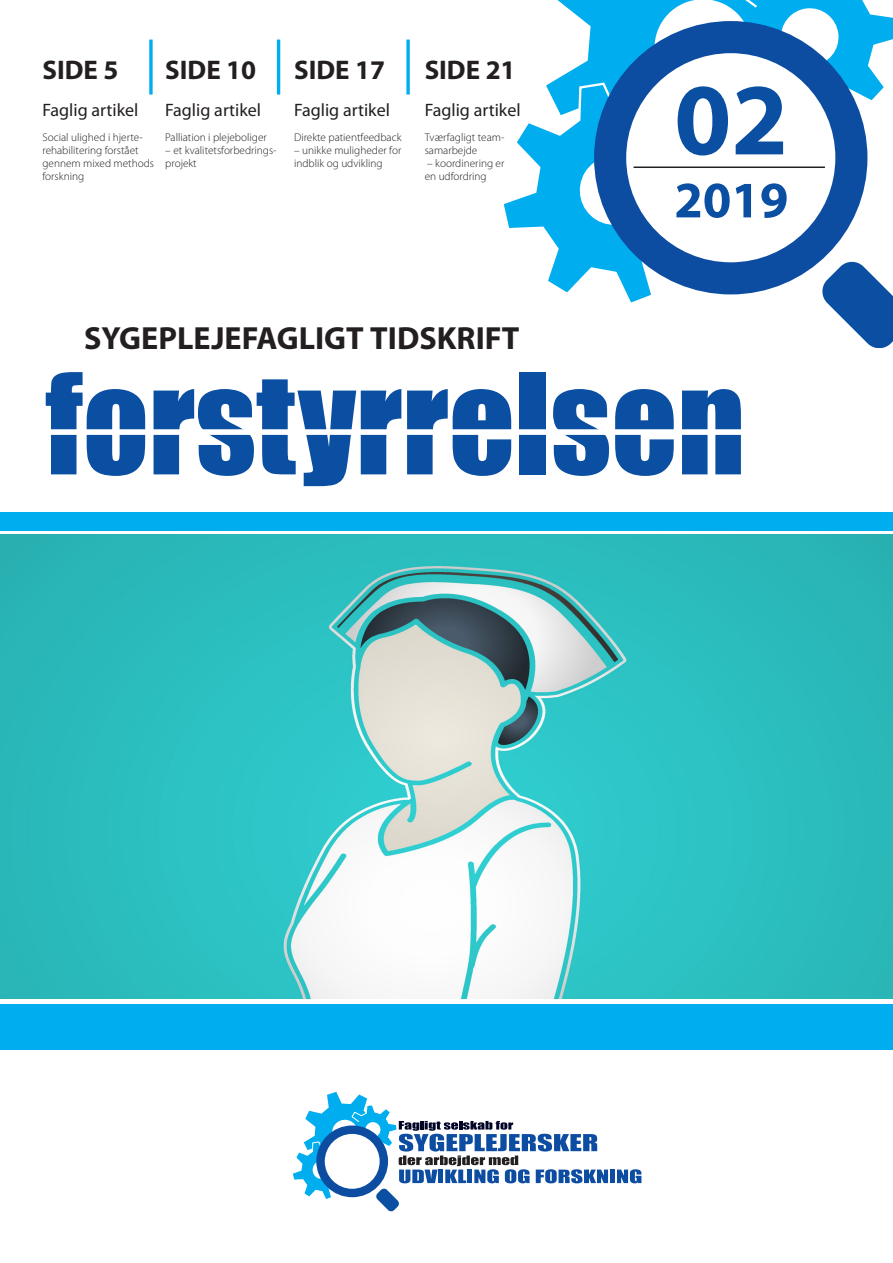
<style>
.page{position:relative;width:893px;height:1263px;background:#fff}
.page>*{position:absolute;margin:0;border:0;box-sizing:border-box;transform-origin:0 0}
.t1{font:700 144px "Myriad Arabic";color:#0a4fa2}
.t2{font:129.3px "Impact";color:#0a4fa2}
.t3{font:700 72px "Myriad Arabic";color:#0a4fa2}
.t4{font:700 45px "Myriad Arabic";color:#231f20}
.t5{font:700 27px "Myriad Pro";color:#231f20}
.t6{font:18px "Myriad Pro";color:#231f20}
.t7{font:300 11.25px/12.8px "Myriad Pro";color:#231f20}
</style>
<div class="page">
<svg style="left:504px;top:0;width:389px;height:348px"></svg>
<svg style="left:578px;top:5px;width:305px;height:305px"></svg>
<div style="left:0;top:1004px;width:893px;height:46px;background:#00aeef"></div>
<div style="left:0;top:512px;width:893px;height:18px;background:#00aeef"></div>
<hr style="left:634px;top:166px;width:191px;height:2px;background:#231f20">
<div style="left:610px;top:1169px;width:5px;height:14px;background:#0d4da1"></div>
<svg style="left:617px;top:1169px;width:24px;height:14px"></svg>
<svg style="left:292px;top:1092px;width:316px;height:119px"></svg>
<svg style="left:321px;top:1130px;width:63px;height:63px"></svg>
<div style="left:316px;top:1125px;width:72px;height:72px;border:8px solid #0d4da1;border-radius:50%"></div>
<img style="left:0;top:534px;width:893px;height:465px">
<svg style="left:149px;top:40px;width:4px;height:55px"></svg>
<hr style="left:277px;top:40px;width:3px;height:55px;background:#00aeef">
<svg style="left:406px;top:40px;width:4px;height:55px"></svg>
<p class="t5" style="left:43px;top:52px;width:77px">SIDE 5</p>
<p class="t5" style="left:165px;top:52px;width:92px">SIDE 10</p>
<p class="t5" style="left:294px;top:52px;width:92px">SIDE 17</p>
<p class="t5" style="left:425px;top:52px;width:92px">SIDE 21</p>
<p class="t6" style="left:43px;top:99px;width:97px">Faglig artikel</p>
<p class="t7" style="left:43px;top:131px;width:113px">Social ulighed i hjerte&shy;rehabilitering forstået gennem mixed methods forskning</p>
<p class="t6" style="left:165px;top:99px;width:97px">Faglig artikel</p>
<p class="t7" style="left:165px;top:131px;width:103px">Palliation i plejeboliger</p>
<p class="t7" style="left:165px;top:144px;width:113px">– et kvalitetsforbedrings&shy;projekt</p>
<p class="t6" style="left:294px;top:99px;width:97px">Faglig artikel</p>
<p class="t7" style="left:294px;top:131px;width:109px">Direkte patientfeedback</p>
<p class="t7" style="left:294px;top:144px;width:109px">– unikke muligheder for indblik og udvikling</p>
<p class="t6" style="left:425px;top:99px;width:97px">Faglig artikel</p>
<p class="t7" style="left:425px;top:131px;width:80px">Tværfagligt team-</p>
<p class="t7" style="left:425px;top:144px;width:54px">samarbejde</p>
<p class="t7" style="left:427px;top:157px;width:79px">– koordinering er</p>
<p class="t7" style="left:425px;top:169px;width:64px">en udfordring</p>
<p class="t4" style="left:84px;top:308px;width:437px">SYGEPLEJEFAGLIGT TIDSKRIFT</p>
<p class="t1" style="left:674px;top:20px;width:116px">02</p>
<p class="t3" style="left:674px;top:150px;width:116px">2019</p>
<p class="t2" style="left:45px;top:323px;width:701px">forstyrrelsen</p>
</div>
